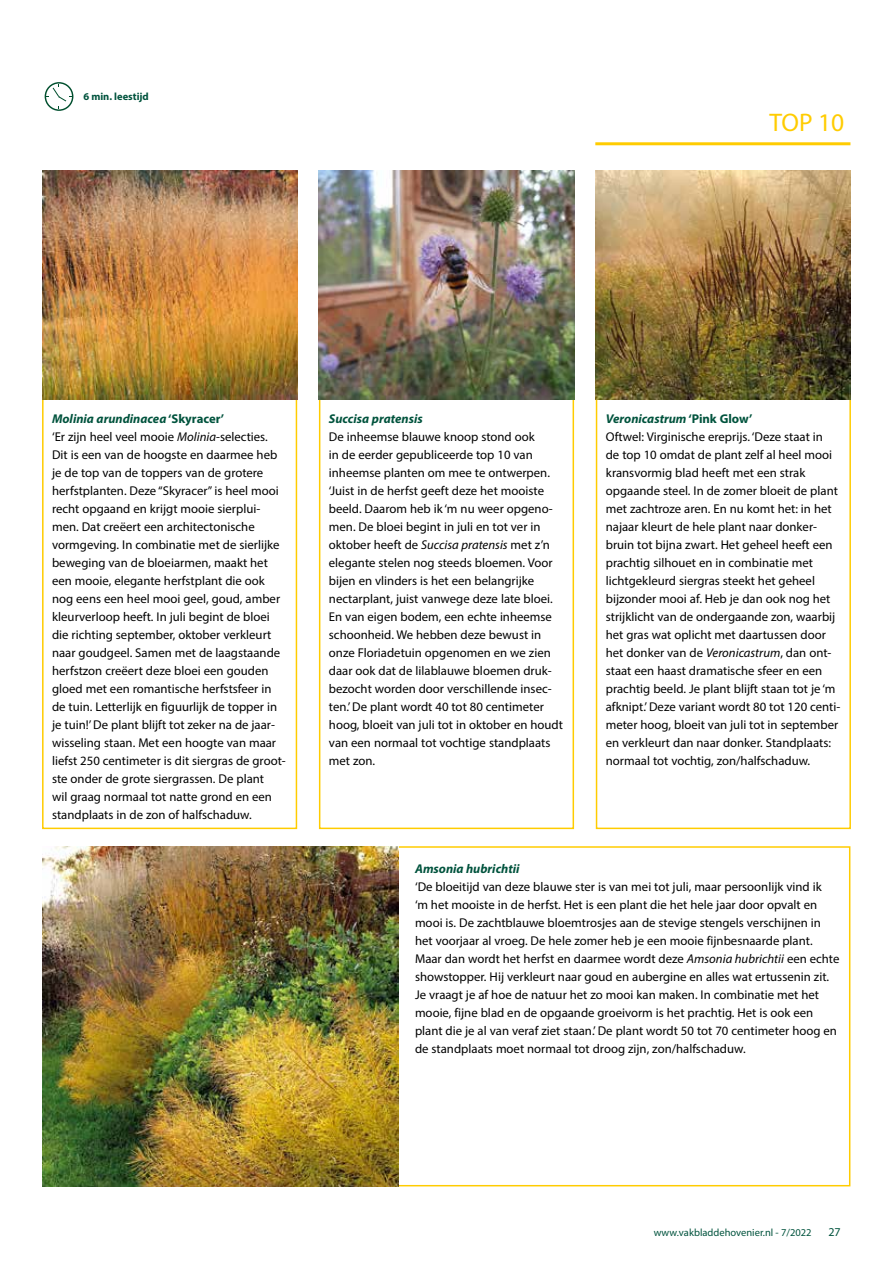
<style>
.page{position:relative;width:893px;height:1263px;background:#fff}
.page>*{position:absolute;margin:0;border:0;box-sizing:border-box;transform-origin:0 0}
.t1{font:25.5px "Myriad Pro";color:#fc0}
.t2{font:12.75px/18px "Myriad Pro";color:#000}
.t3{font:italic 700 12.75px "Myriad Pro";color:#00533d}
.t4{font:12px "Myriad Pro";color:#00533d}
.t5{font:10.5px "Myriad Pro";color:#00533d}
.t6{font:700 10.5px "Myriad Pro";color:#00533d}
.s1{font-weight:700;font-style:italic;color:#00533d}
.s2{font-weight:700;color:#00533d}
.s3{font-style:italic}
</style>
<div class="page">
<hr style="left:595px;top:142px;width:255px;height:3px;background:#fc0">
<svg style="left:45px;top:82px;width:28px;height:29px"></svg>
<div style="left:596px;top:170px;width:255px;height:659px;border:2px solid #fc0"></div>
<img style="left:43px;top:846px;width:355px;height:340px">
<img style="left:42px;top:170px;width:255px;height:230px">
<img style="left:319px;top:170px;width:255px;height:230px">
<img style="left:596px;top:170px;width:254px;height:230px">
<p class="t6" style="left:83px;top:90px;width:67px">6 min. leestijd</p>
<h1 class="t1" style="left:769px;top:107px;width:76px">TOP 10</h1>
<p class="t2" style="left:52px;top:410px;width:235px"><span class="s1">Molinia arundinacea</span> <span class="s2">‘Skyracer’<br></span>‘Er zijn heel veel mooie <span class="s3">Molinia</span>-selecties.<br>Dit is een van de hoogste en daarmee heb je de top van de toppers van de grotere herfstplanten. Deze “Skyracer” is heel mooi recht opgaand en krijgt mooie sierplui&shy;men. Dat creëert een architectonische vormgeving. In combinatie met de sierlijke beweging van de bloeiarmen, maakt het een mooie, elegante herfstplant die ook nog eens een heel mooi geel, goud, amber kleurverloop heeft. In juli begint de bloei die richting september, oktober verkleurt naar goudgeel. Samen met de laagstaande herfstzon creëert deze bloei een gouden gloed met een romantische herfstsfeer in de tuin. Letterlijk en figuurlijk de topper in je tuin!’ De plant blijft tot zeker na de jaar&shy;wisseling staan. Met een hoogte van maar liefst 250 centimeter is dit siergras de groot&shy;ste onder de grote siergrassen. De plant<br>wil graag normaal tot natte grond en een standplaats in de zon of halfschaduw.</p>
<p class="t3" style="left:329px;top:410px;width:95px">Succisa pratensis</p>
<p class="t2" style="left:329px;top:428px;width:236px">De inheemse blauwe knoop stond ook<br>in de eerder gepubliceerde top 10 van inheemse planten om mee te ontwerpen. ‘Juist in de herfst geeft deze het mooiste beeld. Daarom heb ik ‘m nu weer opgeno&shy;men. De bloei begint in juli en tot ver in oktober heeft de <span class="s3">Succisa pratensis</span> met z’n elegante stelen nog steeds bloemen. Voor bijen en vlinders is het een belangrijke nectarplant, juist vanwege deze late bloei.<br>En van eigen bodem, een echte inheemse schoonheid. We hebben deze bewust in onze Floriadetuin opgenomen en we zien daar ook dat de lilablauwe bloemen druk&shy;bezocht worden door verschillende insec&shy;ten.’ De plant wordt 40 tot 80 centimeter hoog, bloeit van juli tot in oktober en houdt van een normaal tot vochtige standplaats met zon.</p>
<p class="t2" style="left:606px;top:410px;width:236px"><span class="s1">Veronicastrum</span> <span class="s2">‘Pink Glow’<br></span>Oftwel: Virginische ereprijs. ‘Deze staat in<br>de top 10 omdat de plant zelf al heel mooi kransvormig blad heeft met een strak opgaande steel. In de zomer bloeit de plant met zachtroze aren. En nu komt het: in het najaar kleurt de hele plant naar donker&shy;bruin tot bijna zwart. Het geheel heeft een prachtig silhouet en in combinatie met lichtgekleurd siergras steekt het geheel bijzonder mooi af. Heb je dan ook nog het strijklicht van de ondergaande zon, waarbij het gras wat oplicht met daartussen door het donker van de <span class="s3">Veronicastrum</span>, dan ont&shy;staat een haast dramatische sfeer en een prachtig beeld. Je plant blijft staan tot je ‘m afknipt.’ Deze variant wordt 80 tot 120 centi&shy;meter hoog, bloeit van juli tot in september en verkleurt dan naar donker. Standplaats: normaal tot vochtig, zon/halfschaduw.</p>
<p class="t3" style="left:415px;top:860px;width:106px">Amsonia hubrichtii</p>
<p class="t2" style="left:415px;top:878px;width:426px">‘De bloeitijd van deze blauwe ster is van mei tot juli, maar persoonlijk vind ik<br>‘m het mooiste in de herfst. Het is een plant die het hele jaar door opvalt en mooi is. De zachtblauwe bloemtrosjes aan de stevige stengels verschijnen in het voorjaar al vroeg. De hele zomer heb je een mooie fijnbesnaarde plant.<br>Maar dan wordt het herfst en daarmee wordt deze <span class="s3">Amsonia hubrichtii</span> een echte showstopper. Hij verkleurt naar goud en aubergine en alles wat ertussenin zit.<br>Je vraagt je af hoe de natuur het zo mooi kan maken. In combinatie met het mooie, fijne blad en de opgaande groeivorm is het prachtig. Het is ook een plant die je al van veraf ziet staan.’ De plant wordt 50 tot 70 centimeter hoog en de standplaats moet normaal tot droog zijn, zon/halfschaduw.</p>
<p class="t5" style="left:654px;top:1226px;width:159px">www.vakbladdehovenier.nl - 7/2022</p>
<p class="t4" style="left:828px;top:1224px;width:14px">27</p>
</div>
